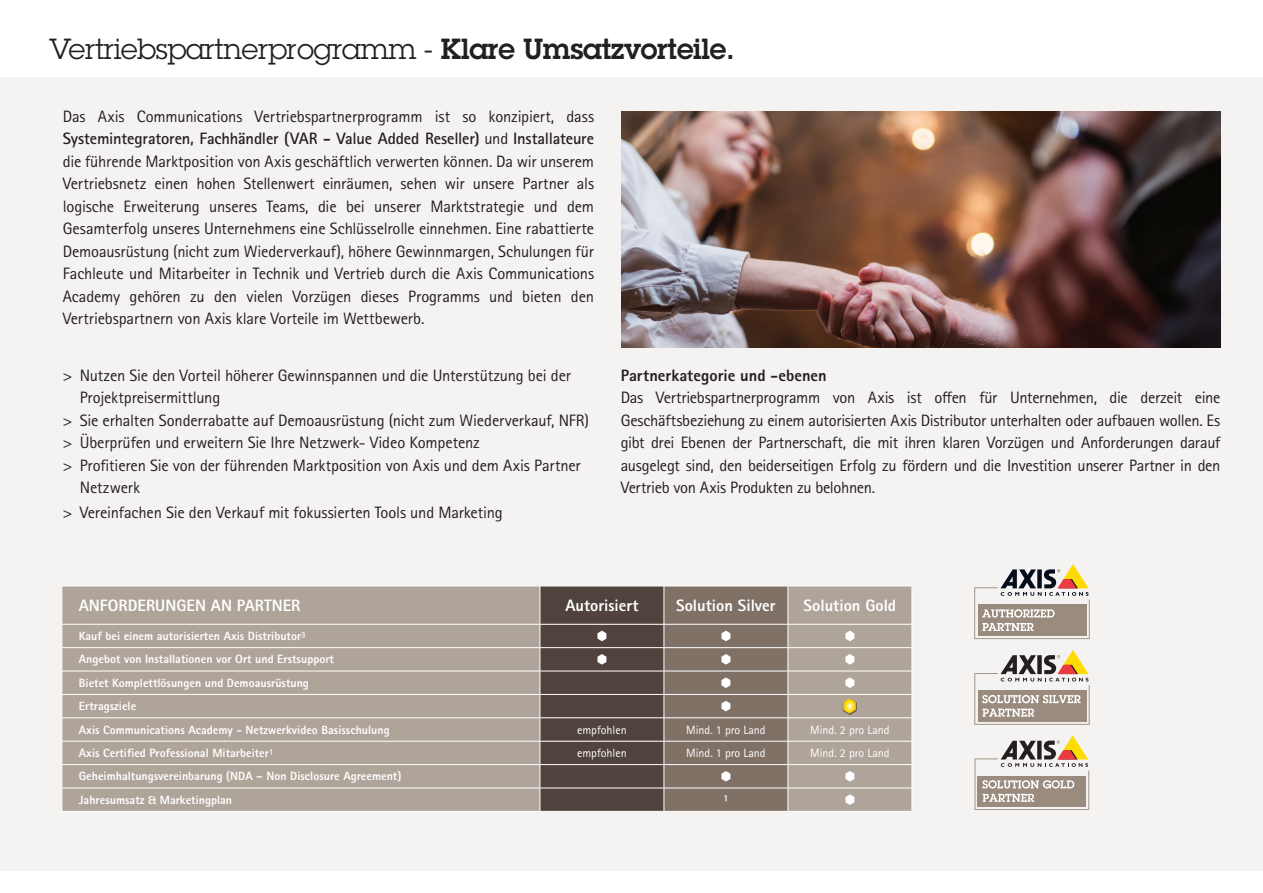
<style>
.page{position:relative;width:1263px;height:893px;background:#fff}
.page>*{position:absolute;margin:0;border:0;box-sizing:border-box;transform-origin:0 0}
.t1{font:28.5px "Lubalin Graph ECG";letter-spacing:-.01em;color:#231f20}
.cover_text_intro{font:16.5px/22.5px "Rotis Sans Serif Pro";letter-spacing:-.01em;color:#231f20}
.cover_text_bodycopy{font:16.5px/22.5px "Rotis Sans Serif Pro";letter-spacing:-.02em;color:#231f20;text-align:justify}
.table_text_level2{font:800 16.5px "Rotis Sans Serif Pro";color:#fff}
.cover_text_bodycopy_headline{font:800 16.5px "Rotis Sans Serif Pro";color:#231f20}
.table_text_level1{font:800 16.5px "Rotis Sans Serif Pro";color:#fff}
.table_text_level5{font:800 13.5px "Rotis Sans Serif Pro";color:#fff}
.table_text_level4{font:800 12px "Rotis Sans Serif Pro";color:#fff}
.table_text_level5-2{font:12px "Rotis Sans Serif Pro";color:#fff}
.s1{font-weight:600}
.s2{font-weight:700}
</style>
<div class="page">
<div style="left:0;top:77px;width:1263px;height:794px;background:#f5f3f1"></div>
<img style="left:621px;top:111px;width:599px;height:237px">
<div style="left:63px;top:587px;width:849px;height:224px;background:#afa49a"></div>
<hr style="left:62px;top:586px;width:478px;height:1px;background:#fff">
<hr style="left:62px;top:586px;width:1px;height:38px;background:#fff">
<hr style="left:788px;top:586px;width:124px;height:1px;background:#fff">
<hr style="left:912px;top:586px;width:1px;height:38px;background:#fff">
<hr style="left:62px;top:624px;width:478px;height:1px;background:#fff">
<hr style="left:62px;top:647px;width:478px;height:1px;background:#fff">
<hr style="left:62px;top:671px;width:478px;height:1px;background:#fff">
<hr style="left:62px;top:694px;width:478px;height:1px;background:#fff">
<hr style="left:62px;top:717px;width:478px;height:1px;background:#fff">
<hr style="left:62px;top:741px;width:478px;height:1px;background:#fff">
<hr style="left:788px;top:741px;width:124px;height:1px;background:#fff">
<hr style="left:62px;top:764px;width:478px;height:1px;background:#fff">
<hr style="left:62px;top:788px;width:478px;height:1px;background:#fff">
<svg style="left:62px;top:624px;width:1px;height:187px"></svg>
<hr style="left:62px;top:811px;width:478px;height:1px;background:#fff">
<hr style="left:540px;top:811px;width:124px;height:1px;background:#fff">
<hr style="left:664px;top:811px;width:124px;height:1px;background:#fff">
<hr style="left:788px;top:624px;width:124px;height:1px;background:#fff">
<hr style="left:788px;top:647px;width:124px;height:1px;background:#fff">
<hr style="left:788px;top:671px;width:124px;height:1px;background:#fff">
<hr style="left:788px;top:694px;width:124px;height:1px;background:#fff">
<hr style="left:788px;top:717px;width:124px;height:1px;background:#fff">
<hr style="left:788px;top:764px;width:124px;height:1px;background:#fff">
<hr style="left:788px;top:788px;width:124px;height:1px;background:#fff">
<hr style="left:788px;top:811px;width:124px;height:1px;background:#fff">
<svg style="left:845px;top:631px;width:9px;height:10px"></svg>
<svg style="left:845px;top:654px;width:9px;height:11px"></svg>
<svg style="left:845px;top:677px;width:9px;height:11px"></svg>
<svg style="left:540px;top:586px;width:249px;height:225px;background:#70635c"></svg>
<svg style="left:845px;top:771px;width:9px;height:11px"></svg>
<svg style="left:845px;top:794px;width:9px;height:11px"></svg>
<svg style="left:843px;top:698px;width:14px;height:17px"></svg>
<svg style="left:974px;top:564px;width:116px;height:75px"></svg>
<svg style="left:974px;top:735px;width:115px;height:75px"></svg>
<svg style="left:974px;top:650px;width:115px;height:75px"></svg>
<p class="t1" style="left:49px;top:30px;width:687px">Vertriebspartnerprogramm - <span class="s1">Klare Umsatzvorteile.</span></p>
<p class="cover_text_intro" style="left:63px;top:105px;width:533px;text-align:justify">Das Axis Communications Vertriebspartnerprogramm ist so konzipiert, dass <span class="s2">Systemintegratoren, Fachhändler (VAR - Value Added Reseller)</span> und <span class="s2">Installateure </span>die führende Marktposition von Axis geschäftlich verwerten können. Da wir unserem Vertriebsnetz einen hohen Stellenwert einräumen, sehen wir unsere Partner als logische Erweiterung unseres Teams, die bei unserer Marktstrategie und dem Gesamterfolg unseres Unternehmens eine Schlüsselrolle einnehmen. Eine rabattierte Demoausrüstung (nicht zum Wiederverkauf), höhere Gewinnmargen, Schulungen für Fachleute und Mitarbeiter in Technik und Vertrieb durch die Axis Communications Academy gehören zu den vielen Vorzügen dieses Programms und bieten den Vertriebspartnern von Axis klare Vorteile im Wettbewerb.</p>
<p class="cover_text_intro" style="left:80px;top:364px;width:493px;text-indent:-17px">&gt; Nutzen Sie den Vorteil höherer Gewinnspannen und die Unterstützung bei der<br>Projektpreisermittlung</p>
<p class="cover_text_intro" style="left:63px;top:409px;width:528px">&gt; Sie erhalten Sonderrabatte auf Demoausrüstung (nicht zum Wiederverkauf, NFR)</p>
<p class="cover_text_intro" style="left:63px;top:432px;width:419px">&gt; Überprüfen und erweitern Sie Ihre Netzwerk- Video Kompetenz</p>
<p class="cover_text_intro" style="left:80px;top:454px;width:502px;text-indent:-17px">&gt; Profitieren Sie von der führenden Marktposition von Axis und dem Axis Partner<br>Netzwerk</p>
<p class="cover_text_intro" style="left:63px;top:501px;width:442px">&gt; Vereinfachen Sie den Verkauf mit fokussierten Tools und Marketing</p>
<p class="cover_text_bodycopy_headline" style="left:621px;top:365px;width:207px">Partnerkategorie und -ebenen</p>
<p class="cover_text_bodycopy" style="left:621px;top:387px;width:601px">Das Vertriebspartnerprogramm von Axis ist offen für Unternehmen, die derzeit eine Geschäftsbeziehung zu einem autorisierten Axis Distributor unterhalten oder aufbauen wollen. Es gibt drei Ebenen der Partnerschaft, die mit ihren klaren Vorzügen und Anforderungen darauf ausgelegt sind, den beiderseitigen Erfolg zu fördern und die Investition unserer Partner in den Vertrieb von Axis Produkten zu belohnen.</p>
<p class="table_text_level1" style="left:79px;top:595px;width:223px">ANFORDERUNGEN AN PARTNER</p>
<p class="table_text_level2" style="left:565px;top:595px;width:75px">Autorisiert</p>
<p class="table_text_level2" style="left:676px;top:595px;width:101px">Solution Silver</p>
<p class="table_text_level2" style="left:804px;top:595px;width:94px">Solution Gold</p>
<p class="table_text_level4" style="left:79px;top:628px;width:228px">Kauf bei einem autorisierten Axis Distributor³</p>
<p class="table_text_level4" style="left:79px;top:652px;width:257px">Angebot von Installationen vor Ort und Erstsupport</p>
<p class="table_text_level4" style="left:79px;top:675px;width:231px">Bietet Komplettlösungen und Demoausrüstung</p>
<p class="table_text_level4" style="left:79px;top:698px;width:59px">Ertragsziele</p>
<p class="table_text_level4" style="left:79px;top:722px;width:312px">Axis Communications Academy - Netzwerkvideo Basisschulung</p>
<p class="table_text_level5-2" style="left:577px;top:722px;width:51px">empfohlen</p>
<p class="table_text_level5-2" style="left:686px;top:722px;width:81px">Mind. 1 pro Land</p>
<p class="table_text_level5-2" style="left:810px;top:722px;width:81px">Mind. 2 pro Land</p>
<p class="table_text_level4" style="left:79px;top:745px;width:196px">Axis Certified Professional Mitarbeiter¹</p>
<p class="table_text_level5-2" style="left:577px;top:746px;width:51px">empfohlen</p>
<p class="table_text_level5-2" style="left:686px;top:746px;width:81px">Mind. 1 pro Land</p>
<p class="table_text_level5-2" style="left:810px;top:746px;width:81px">Mind. 2 pro Land</p>
<p class="table_text_level4" style="left:79px;top:769px;width:324px">Geheimhaltungsvereinbarung (NDA – Non Disclosure Agreement)</p>
<p class="table_text_level4" style="left:79px;top:792px;width:155px">Jahresumsatz &amp; Marketingplan</p>
<p class="table_text_level5" style="left:723px;top:791px;width:7px">¹</p>
</div>
